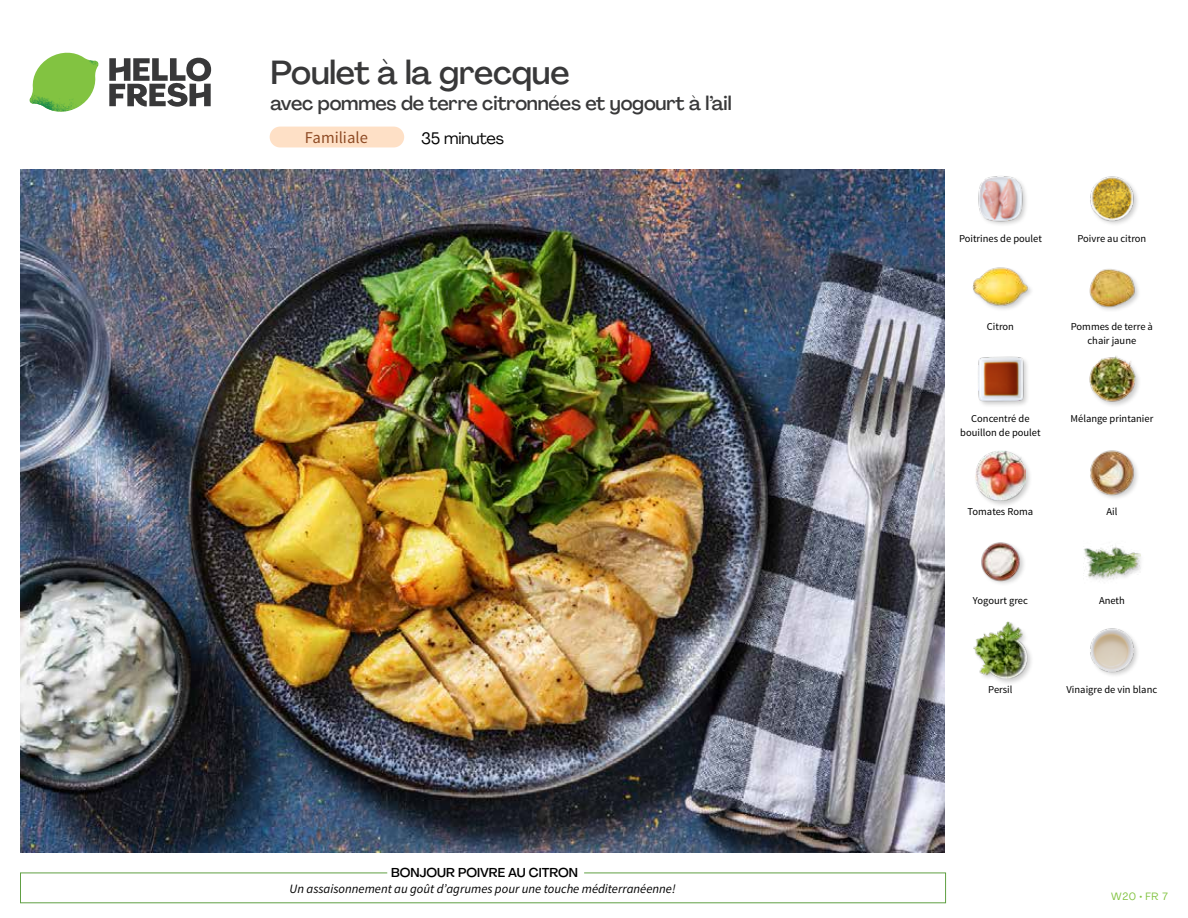
<style>
.page{position:relative;width:1188px;height:918px;background:#fff}
.page>*{position:absolute;margin:0;border:0;box-sizing:border-box;transform-origin:0 0}
.t1{font:500 33px "Agrandir";letter-spacing:-.01em;color:#383839}
.t2{font:500 19.5px "Agrandir";letter-spacing:-.01em;color:#383839}
.t3{font:16.5px "Source Sans Pro";color:#8e4b25}
.t4{font:16.5px "Agrandir";letter-spacing:-.01em;color:#000}
.t5{font:italic 12.75px "Source Sans Pro";color:#000}
.t6{font:500 12.75px "Agrandir";color:#000}
.t7{font:10.5px/13.5px "Source Sans Pro";color:#000;text-align:center}
.t8{font:10.5px "Agrandir";color:#82c341}
</style>
<div class="page">
<div style="left:270px;top:127px;width:134px;height:20px;background:#fee0c6;border-radius:10px"></div>
<svg style="left:109px;top:57px;width:102px;height:50px"></svg>
<svg style="left:34px;top:53px;width:62px;height:40px"></svg>
<img style="left:67px;top:53px;width:32px;height:26px">
<img style="left:33px;top:75px;width:59px;height:11px">
<img style="left:29px;top:79px;width:61px;height:33px">
<img style="left:65px;top:86px;width:27px;height:25px">
<div style="left:20px;top:873px;width:926px;height:30px;border:1px solid #609f43"></div>
<div style="left:387px;top:865px;width:197px;height:15px;background:#fff"></div>
<img style="left:21px;top:170px;width:924px;height:682px">
<img style="left:1090px;top:628px;width:48px;height:48px">
<div style="left:973px;top:621px;width:61px;height:65px;background:#000;opacity:.2"></div>
<img style="left:973px;top:621px;width:56px;height:58px">
<img style="left:1083px;top:545px;width:58px;height:35px">
<img style="left:981px;top:542px;width:43px;height:42px">
<img style="left:1090px;top:450px;width:48px;height:48px">
<div style="left:974px;top:450px;width:59px;height:58px;background:#000;opacity:.2"></div>
<img style="left:975px;top:450px;width:51px;height:51px">
<img style="left:1089px;top:356px;width:50px;height:50px">
<img style="left:978px;top:356px;width:50px;height:49px">
<img style="left:1089px;top:269px;width:50px;height:41px">
<div style="left:972px;top:267px;width:62px;height:45px;background:#000;opacity:.2"></div>
<img style="left:972px;top:267px;width:57px;height:45px">
<img style="left:1090px;top:176px;width:48px;height:48px">
<img style="left:978px;top:176px;width:48px;height:49px">
<h1 class="t1" style="left:271px;top:52px;width:301px">Poulet à la grecque</h1>
<h2 class="t2" style="left:271px;top:91px;width:462px">avec pommes de terre citronnées et yogourt à l’ail</h2>
<h3 class="t3" style="left:305px;top:128px;width:64px">Familiale</h3>
<h3 class="t4" style="left:421px;top:128px;width:85px">35 minutes</h3>
<p class="t6" style="left:391px;top:864px;width:188px">BONJOUR POIVRE AU CITRON</p>
<p class="t5" style="left:290px;top:881px;width:388px">Un assaisonnement au goût d’agrumes pour une touche méditerranéenne!</p>
<p class="t7" style="left:959px;top:232px;width:84px">Poitrines de poulet</p>
<p class="t7" style="left:1077px;top:232px;width:70px">Poivre au citron</p>
<p class="t7" style="left:987px;top:320px;width:29px">Citron</p>
<p class="t7" style="left:1071px;top:320px;width:84px">Pommes de terre à chair jaune</p>
<p class="t7" style="left:971px;top:412px;width:60px">Concentré de</p>
<p class="t7" style="left:1071px;top:412px;width:84px">Mélange printanier</p>
<p class="t7" style="left:960px;top:426px;width:82px">bouillon de poulet</p>
<p class="t7" style="left:968px;top:505px;width:67px">Tomates Roma</p>
<p class="t7" style="left:1106px;top:505px;width:12px">Ail</p>
<p class="t7" style="left:973px;top:594px;width:56px">Yogourt grec</p>
<p class="t7" style="left:1099px;top:594px;width:27px">Aneth</p>
<p class="t7" style="left:988px;top:683px;width:26px">Persil</p>
<p class="t7" style="left:1067px;top:683px;width:92px">Vinaigre de vin blanc</p>
<p class="t8" style="left:1111px;top:890px;width:58px">W20 • FR 7</p>
</div>
